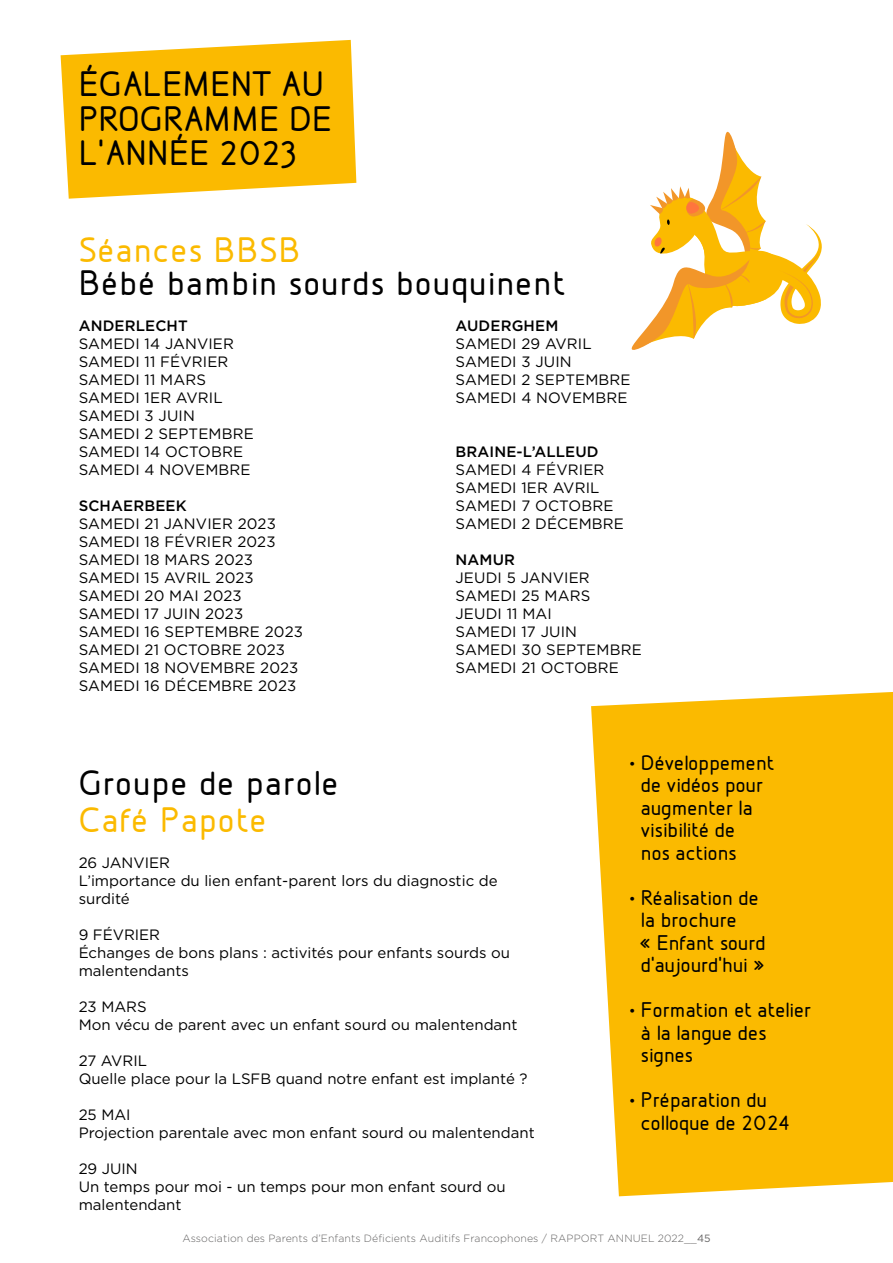
<style>
.page{position:relative;width:893px;height:1263px;background:#fff}
.page>*{position:absolute;margin:0;border:0;box-sizing:border-box;transform-origin:0 0}
.t1{font:500 37.5px "Designio";letter-spacing:.03em;color:#000}
.t2{font:500 37.5px/34.5px "Designio";color:#000}
.t3{font:500 37.5px "Designio";letter-spacing:.03em;color:#fbba00}
.t4{font:500 22.5px/22.5px "Designio";color:#000}
.t5{font:15px/18px "Gotham";color:#000}
.t6{font:500 15px "Gotham";letter-spacing:.01em;color:#000}
.t7{font:300 10.5px "Gotham";letter-spacing:.01em;color:#646363}
.s1{font-weight:400}
</style>
<div class="page">
<svg style="left:61px;top:40px;width:295px;height:159px;fill:#fbba00"></svg>
<svg style="left:591px;top:692px;width:302px;height:504px;fill:#fbba00"></svg>
<svg style="left:631px;top:131px;width:191px;height:219px"></svg>
<h1 class="t2" style="left:79px;top:68px;width:255px">ÉGALEMENT AU<br>PROGRAMME DE<br>L’ANNÉE 2023</h1>
<h1 class="t3" style="left:79px;top:231px;width:223px">Séances BBSB</h1>
<h1 class="t1" style="left:79px;top:264px;width:488px">Bébé bambin sourds bouquinent</h1>
<p class="t6" style="left:79px;top:316px;width:111px">ANDERLECHT</p>
<p class="t5" style="left:79px;top:334px;width:177px">SAMEDI 14 JANVIER<br>SAMEDI 11 FÉVRIER<br>SAMEDI 11 MARS<br>SAMEDI 1ER AVRIL<br>SAMEDI 3 JUIN<br>SAMEDI 2 SEPTEMBRE<br>SAMEDI 14 OCTOBRE<br>SAMEDI 4 NOVEMBRE</p>
<p class="t6" style="left:79px;top:496px;width:109px">SCHAERBEEK</p>
<p class="t5" style="left:79px;top:514px;width:226px">SAMEDI 21 JANVIER 2023<br>SAMEDI 18 FÉVRIER 2023<br>SAMEDI 18 MARS 2023<br>SAMEDI 15 AVRIL 2023<br>SAMEDI 20 MAI 2023<br>SAMEDI 17 JUIN 2023<br>SAMEDI 16 SEPTEMBRE 2023<br>SAMEDI 21 OCTOBRE 2023<br>SAMEDI 18 NOVEMBRE 2023<br>SAMEDI 16 DÉCEMBRE 2023</p>
<p class="t6" style="left:455px;top:316px;width:104px">AUDERGHEM</p>
<p class="t5" style="left:455px;top:334px;width:177px">SAMEDI 29 AVRIL<br>SAMEDI 3 JUIN<br>SAMEDI 2 SEPTEMBRE<br>SAMEDI 4 NOVEMBRE</p>
<p class="t6" style="left:455px;top:442px;width:145px">BRAINE-L’ALLEUD</p>
<p class="t5" style="left:455px;top:460px;width:170px">SAMEDI 4 FÉVRIER<br>SAMEDI 1ER AVRIL<br>SAMEDI 7 OCTOBRE<br>SAMEDI 2 DÉCEMBRE</p>
<p class="t6" style="left:455px;top:550px;width:61px">NAMUR</p>
<p class="t5" style="left:455px;top:568px;width:188px">JEUDI 5 JANVIER<br>SAMEDI 25 MARS<br>JEUDI 11 MAI<br>SAMEDI 17 JUIN<br>SAMEDI 30 SEPTEMBRE<br>SAMEDI 21 OCTOBRE</p>
<h1 class="t1" style="left:79px;top:763px;width:261px">Groupe de parole</h1>
<h1 class="t3" style="left:79px;top:801px;width:189px">Café Papote</h1>
<p class="t5" style="left:79px;top:853px;width:420px">26 JANVIER<br>L’importance du lien enfant-parent lors du diagnostic de surdité</p>
<p class="t5" style="left:79px;top:925px;width:433px">9 FÉVRIER<br>Échanges de bons plans : activités pour enfants sourds ou malentendants</p>
<p class="t5" style="left:79px;top:997px;width:440px">23 MARS<br>Mon vécu de parent avec un enfant sourd ou malentendant</p>
<p class="t5" style="left:79px;top:1051px;width:450px">27 AVRIL<br>Quelle place pour la LSFB quand notre enfant est implanté ?</p>
<p class="t5" style="left:79px;top:1105px;width:458px">25 MAI<br>Projection parentale avec mon enfant sourd ou malentendant</p>
<p class="t5" style="left:79px;top:1159px;width:428px">29 JUIN<br>Un temps pour moi - un temps pour mon enfant sourd ou malentendant</p>
<h2 class="t4" style="left:641px;top:752px;width:135px;text-indent:-12px">• Développement de vidéos pour augmenter la visibilité de<br>nos actions</h2>
<h2 class="t4" style="left:641px;top:887px;width:126px;text-indent:-12px">• Réalisation de la brochure<br>« Enfant sourd d’aujourd’hui »</h2>
<h2 class="t4" style="left:641px;top:999px;width:172px;text-indent:-12px">• Formation et atelier à la langue des signes</h2>
<h2 class="t4" style="left:641px;top:1089px;width:151px;text-indent:-12px">• Préparation du colloque de 2024</h2>
<p class="t7" style="left:182px;top:1231px;width:530px">Association des Parents d’Enfants Déficients Auditifs Francophones / RAPPORT ANNUEL 2022__<span class="s1">45</span></p>
</div>
